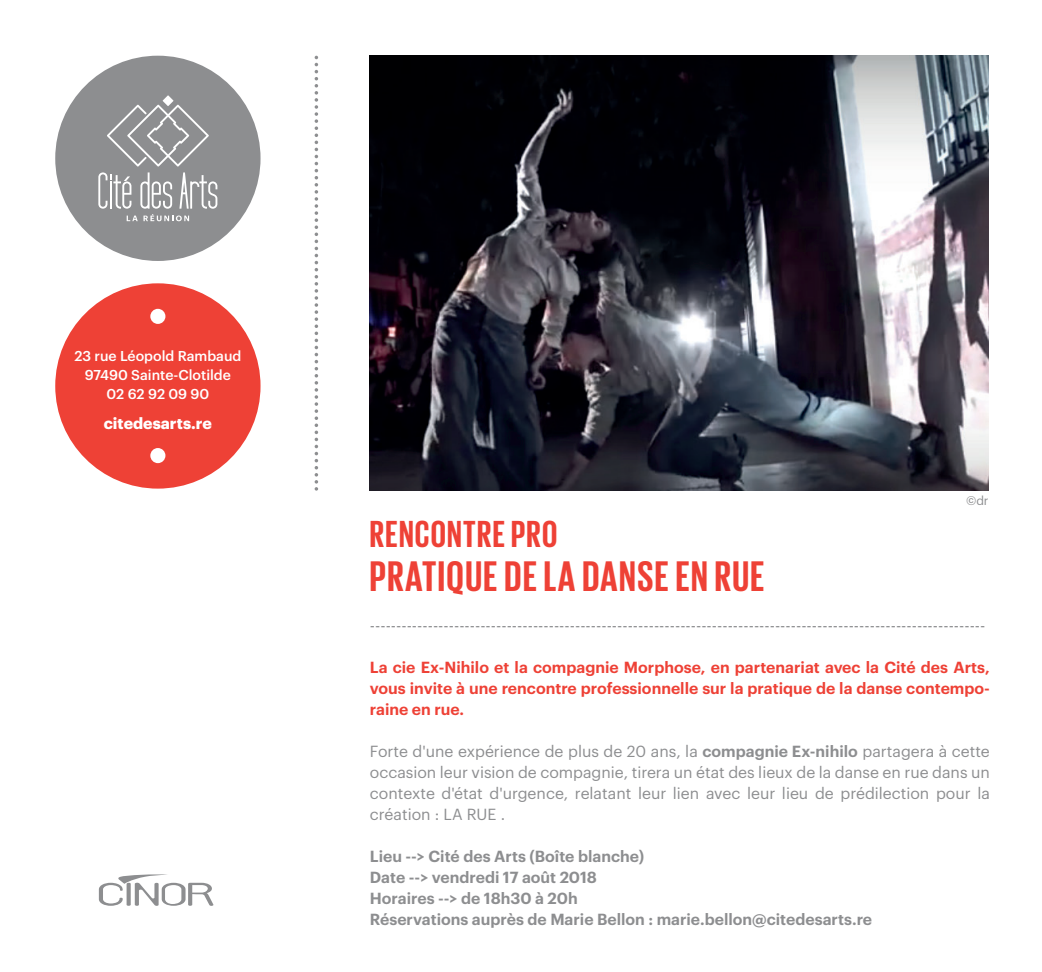
<style>
.page{position:relative;width:1042px;height:972px;background:#fff}
.page>*{position:absolute;margin:0;border:0;box-sizing:border-box;transform-origin:0 0}
.t1{font:700 43.75px "Giorgio Sans";letter-spacing:.035em;color:#ee4136}
.t2{font:700 38.5px "Giorgio Sans";letter-spacing:.035em;color:#ee4136}
.t3{font:15.75px/21px "Graphik";color:#8d8e90;text-align:justify}
.t4{font:600 15.75px/21px "Graphik";color:#ee4136;text-align:justify}
.t5{font:600 15.75px/21px "Graphik";color:#8d8e90}
.t6{font:700 15.75px "Graphik";color:#fff}
.t7{font:500 14px/19.2px "Graphik";color:#fff;text-align:center}
.t8{font:12.25px "Graphik";color:#8d8e90}
.s1{font-weight:600}
</style>
<div class="page">
<div style="left:55px;top:283px;width:205px;height:206px;background:#ee4136;border-radius:50%"></div>
<div style="left:150px;top:309px;width:15px;height:15px;background:#fff;border-radius:50%"></div>
<div style="left:150px;top:448px;width:15px;height:15px;background:#fff;border-radius:50%"></div>
<div style="left:55px;top:56px;width:205px;height:205px;background:#8d8e90;border-radius:50%"></div>
<svg style="left:98px;top:95px;width:119px;height:126px"></svg>
<svg style="left:315px;top:56px;width:3px;height:435px"></svg>
<svg style="left:99px;top:874px;width:114px;height:32px"></svg>
<img style="left:369px;top:56px;width:619px;height:435px">
<p class="t7" style="left:74px;top:345px;width:168px">23 rue Léopold Rambaud<br>97490 Sainte-Clotilde<br>02 62 92 09 90</p>
<p class="t6" style="left:104px;top:411px;width:110px">citedesarts.re</p>
<p class="t8" style="left:966px;top:491px;width:24px">©dr</p>
<h2 class="t2" style="left:370px;top:515px;width:189px">RENCONTRE PRO</h2>
<h1 class="t1" style="left:370px;top:554px;width:396px">PRATIQUE DE LA DANSE EN RUE</h1>
<p class="t3" style="left:370px;top:614px;width:617px">---------------------------------------------------------------------------------------------------------------------</p>
<p class="t4" style="left:370px;top:656px;width:621px">La cie Ex-Nihilo et la compagnie Morphose, en partenariat avec la Cité des Arts, vous invite à une rencontre professionnelle sur la pratique de la danse contempo&shy;raine en rue.</p>
<p class="t3" style="left:370px;top:740px;width:621px">Forte d'une expérience de plus de 20 ans, la <span class="s1">compagnie Ex-nihilo</span> partagera à cette occasion leur vision de compagnie, tirera un état des lieux de la danse en rue dans un contexte d'état d'urgence, relatant leur lien avec leur lieu de prédilection pour la création : LA RUE .</p>
<p class="t5" style="left:370px;top:845px;width:504px">Lieu --&gt; Cité des Arts (Boîte blanche)<br>Date --&gt; vendredi 17 août 2018<br>Horaires --&gt; de 18h30 à 20h<br>Réservations auprès de Marie Bellon : marie.bellon@citedesarts.re</p>
</div>
